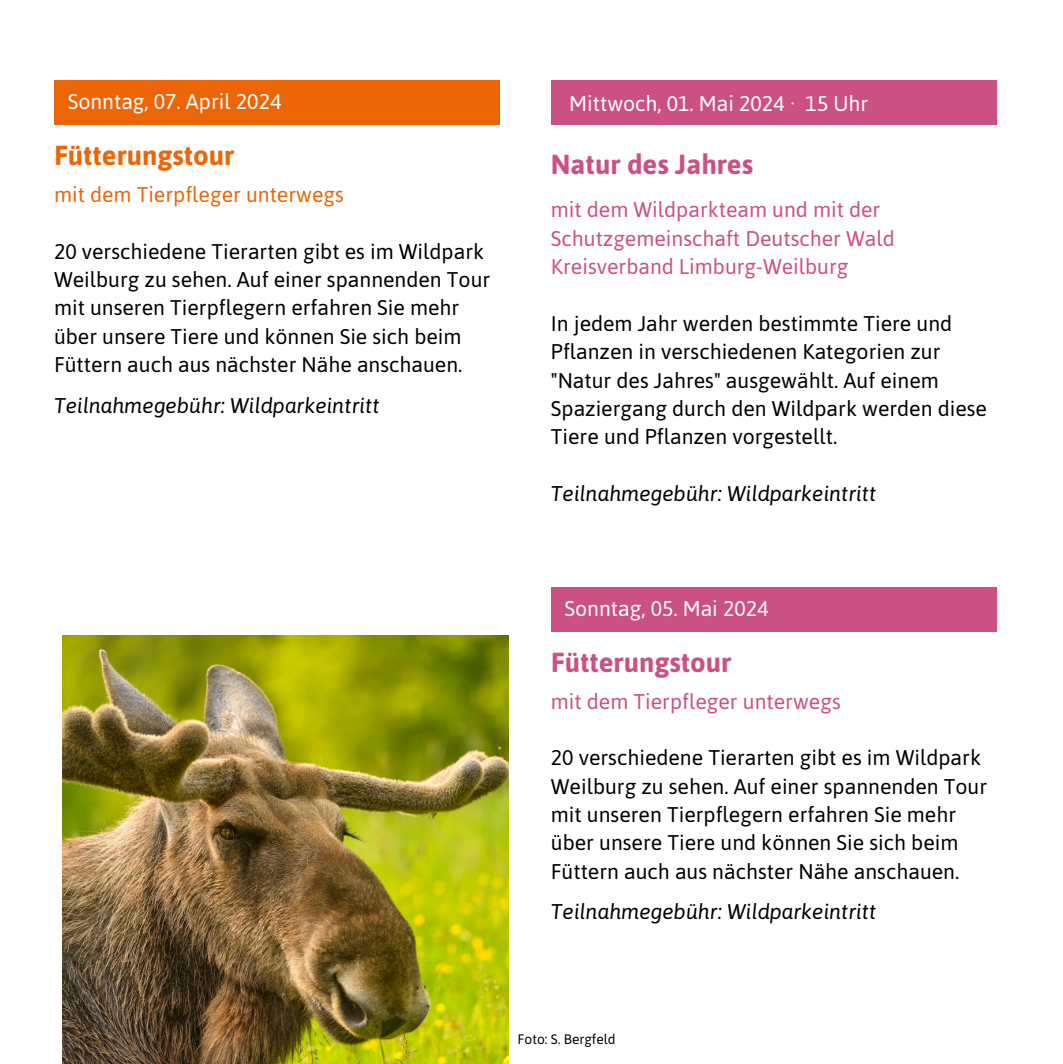
<style>
.page{position:relative;width:1063px;height:1064px;background:#fff}
.page>*{position:absolute;margin:0;border:0;box-sizing:border-box;transform-origin:0 0}
.t1{font:700 27.5px "Asap";color:#cb5084}
.t2{font:700 27.5px "Asap";color:#ec6608}
.t3{font:21.25px/28.2px "Asap";color:#000}
.t4{font:21.25px/28.2px "Asap";color:#cb5084}
.t5{font:italic 21.25px "Asap";color:#000}
.t6{font:21.25px "Asap";color:#fff}
.t7{font:21.25px "Asap";color:#ec6608}
.t8{font:13.75px "Asap";color:#000}
</style>
<div class="page">
<img style="left:63px;top:635px;width:445px;height:427px">
<div style="left:551px;top:80px;width:445px;height:45px;background:#cb5084"></div>
<div style="left:54px;top:80px;width:446px;height:45px;background:#ec6608"></div>
<div style="left:551px;top:587px;width:445px;height:44px;background:#cb5084"></div>
<p class="t6" style="left:68px;top:87px;width:215px">Sonntag, 07. April 2024</p>
<p class="t6" style="left:569px;top:90px;width:301px">Mittwoch, 01. Mai 2024 · 15 Uhr</p>
<p class="t2" style="left:54px;top:139px;width:182px">Fütterungstour</p>
<p class="t7" style="left:54px;top:180px;width:291px">mit dem Tierpfleger unterwegs</p>
<p class="t3" style="left:54px;top:237px;width:438px">20 verschiedene Tierarten gibt es im Wildpark Weilburg zu sehen. Auf einer spannenden Tour mit unseren Tierpflegern erfahren Sie mehr über unsere Tiere und können Sie sich beim Füttern auch aus nächster Nähe anschauen.</p>
<p class="t5" style="left:54px;top:393px;width:327px">Teilnahmegebühr: Wildparkeintritt</p>
<p class="t1" style="left:551px;top:148px;width:204px">Natur des Jahres</p>
<p class="t4" style="left:551px;top:195px;width:345px">mit dem Wildparkteam und mit der<br>Schutzgemeinschaft Deutscher Wald<br>Kreisverband Limburg-Weilburg</p>
<p class="t3" style="left:551px;top:309px;width:438px">In jedem Jahr werden bestimmte Tiere und Pflanzen in verschiedenen Kategorien zur "Natur des Jahres" ausgewählt. Auf einem Spaziergang durch den Wildpark werden diese Tiere und Pflanzen vorgestellt.</p>
<p class="t5" style="left:551px;top:481px;width:327px">Teilnahmegebühr: Wildparkeintritt</p>
<p class="t6" style="left:564px;top:593px;width:205px">Sonntag, 05. Mai 2024</p>
<p class="t1" style="left:551px;top:646px;width:182px">Fütterungstour</p>
<p class="t4" style="left:551px;top:686px;width:291px">mit dem Tierpfleger unterwegs</p>
<p class="t3" style="left:551px;top:743px;width:438px">20 verschiedene Tierarten gibt es im Wildpark Weilburg zu sehen. Auf einer spannenden Tour mit unseren Tierpflegern erfahren Sie mehr über unsere Tiere und können Sie sich beim Füttern auch aus nächster Nähe anschauen.</p>
<p class="t5" style="left:551px;top:899px;width:327px">Teilnahmegebühr: Wildparkeintritt</p>
<p class="t8" style="left:517px;top:1030px;width:100px">Foto: S. Bergfeld</p>
</div>
